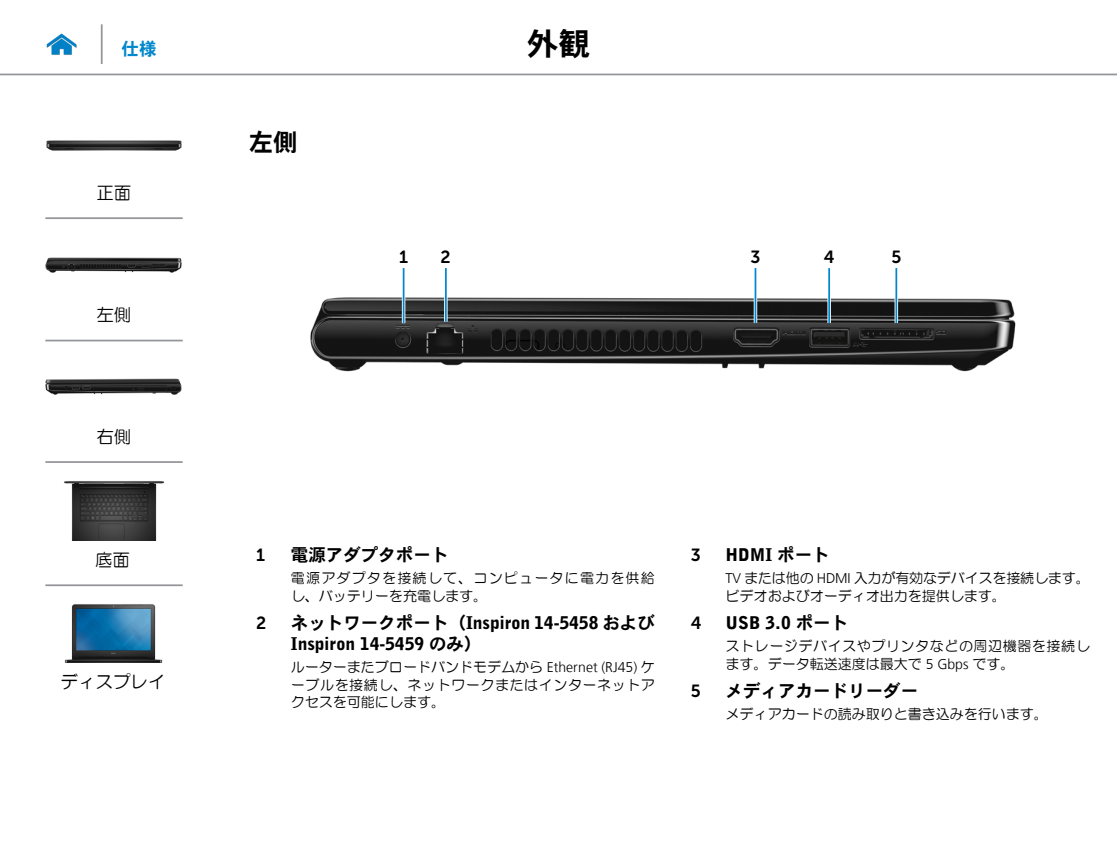
<style>
.page{position:relative;width:1117px;height:844px;background:#fff}
.page>*{position:absolute;margin:0;border:0;box-sizing:border-box;transform-origin:0 0}
.t1{font:31.5px "DFHS Gothic W7 WIN RKSJ H";color:#000}
.Head2{font:24.5px "DFHS Gothic W7 WIN RKSJ H";color:#000}
.Callout_Head{font:900 17.5px/21px "Bell Gothic BT";color:#000}
.Callout_Head-2{font:17.5px "DFHS Gothic W7 WIN RKSJ H";color:#000}
.t2{font:17.5px "HG Maru Gothic MPRO";color:#000}
.Callout_Head-3{font:17.5px "Museo Sans For Dell 700";color:#000}
.Callout-L{font:17.5px "Museo Sans For Dell 700";color:#000}
.t3{font:17.5px "DFHS Gothic W7 WIN RKSJ H";color:#0087cc}
.Callout_description{font:14px/17.5px "HG Maru Gothic MPRO";color:#000;text-align:justify}
.Callout_description-2{font:14px/17.5px "HG Maru Gothic MPRO";letter-spacing:.04em;color:#000}
.Callout_description-3{font:14px/17.5px "HG Maru Gothic MPRO";letter-spacing:.085em;color:#000}
.s1{font-family:"DFHS Gothic W7 WIN RKSJ H";font-weight:400}
.s2{font-family:"Frutiger 45";font-weight:300}
</style>
<div class="page">
<hr style="left:0;top:74px;width:1116px;height:1px;background:#939598">
<img style="left:46px;top:33px;width:31px;height:22px">
<img style="left:310px;top:290px;width:706px;height:82px">
<hr style="left:402px;top:268px;width:3px;height:55px;background:#fff">
<hr style="left:402px;top:268px;width:2px;height:55px;background:#0087cc">
<svg style="left:753px;top:268px;width:4px;height:55px"></svg>
<hr style="left:754px;top:268px;width:2px;height:55px;background:#0087cc">
<hr style="left:827px;top:268px;width:3px;height:55px;background:#fff">
<hr style="left:828px;top:268px;width:1px;height:55px;background:#0087cc">
<hr style="left:894px;top:268px;width:3px;height:55px;background:#fff">
<hr style="left:895px;top:268px;width:2px;height:55px;background:#0087cc">
<hr style="left:444px;top:268px;width:3px;height:53px;background:#fff">
<hr style="left:445px;top:268px;width:1px;height:53px;background:#0087cc">
<hr style="left:101px;top:24px;width:2px;height:40px;background:#939598">
<img style="left:46px;top:140px;width:136px;height:11px">
<img style="left:45px;top:257px;width:137px;height:16px">
<img style="left:45px;top:378px;width:137px;height:17px">
<img style="left:64px;top:481px;width:100px;height:59px">
<img style="left:65px;top:604px;width:98px;height:58px">
<hr style="left:45px;top:217px;width:138px;height:2px;background:#939598">
<hr style="left:45px;top:339px;width:138px;height:2px;background:#939598">
<hr style="left:45px;top:461px;width:138px;height:2px;background:#939598">
<hr style="left:45px;top:584px;width:138px;height:2px;background:#939598">
<p class="t3" style="left:122px;top:40px;width:36px">仕様</p>
<h1 class="t1" style="left:527px;top:28px;width:64px">外観</h1>
<p class="t2" style="left:96px;top:183px;width:36px">正面</p>
<p class="t2" style="left:96px;top:306px;width:36px">左側</p>
<p class="t2" style="left:96px;top:428px;width:36px">右側</p>
<p class="t2" style="left:95px;top:550px;width:37px">底面</p>
<p class="t2" style="left:60px;top:673px;width:106px">ディスプレイ</p>
<p class="Head2" style="left:249px;top:129px;width:50px">左側</p>
<p class="Callout-L" style="left:399px;top:247px;width:10px">1</p>
<p class="Callout-L" style="left:440px;top:247px;width:12px">2</p>
<p class="Callout-L" style="left:750px;top:247px;width:12px">3</p>
<p class="Callout-L" style="left:823px;top:247px;width:12px">4</p>
<p class="Callout-L" style="left:891px;top:247px;width:11px">5</p>
<p class="Callout_Head-3" style="left:256px;top:544px;width:10px">1</p>
<p class="Callout_Head-2" style="left:291px;top:545px;width:159px">電源アダプタポート</p>
<p class="Callout_description-3" style="left:291px;top:569px;width:365px">電源アダプタを接続して、コンピュータに電力を供給し、バッテリーを充電します。</p>
<p class="Callout_Head-3" style="left:256px;top:612px;width:12px">2</p>
<p class="Callout_Head" style="left:291px;top:611px;width:365px"><span class="s1">ネットワークポート（</span>Inspiron 14-5458 <span class="s1">および<br></span>Inspiron 14-5459 <span class="s1">のみ）</span></p>
<p class="Callout_description" style="left:291px;top:658px;width:365px">ルーターまたブロードバンドモデムから <span class="s2">Ethernet (RJ45)</span> ケーブルを接続し、ネットワークまたはインターネットアクセスを可能にします。</p>
<p class="Callout_Head-3" style="left:690px;top:544px;width:12px">3</p>
<p class="Callout_Head" style="left:725px;top:543px;width:106px">HDMI <span class="s1">ポート</span></p>
<p class="Callout_description" style="left:725px;top:569px;width:365px"><span class="s2">TV</span> または他の <span class="s2">HDMI</span> 入力が有効なデバイスを接続します。ビデオおよびオーディオ出力を提供します。</p>
<p class="Callout_Head-3" style="left:690px;top:612px;width:12px">4</p>
<p class="Callout_Head" style="left:725px;top:611px;width:124px">USB 3.0 <span class="s1">ポート</span></p>
<p class="Callout_description-2" style="left:725px;top:637px;width:365px">ストレージデバイスやプリンタなどの周辺機器を接続します。データ転送速度は最大で <span class="s2">5 Gbps</span> です。</p>
<p class="Callout_Head-3" style="left:690px;top:680px;width:11px">5</p>
<p class="Callout_Head-2" style="left:725px;top:681px;width:194px">メディアカードリーダー</p>
<p class="Callout_description" style="left:725px;top:705px;width:323px">メディアカードの読み取りと書き込みを行います。</p>
</div>
